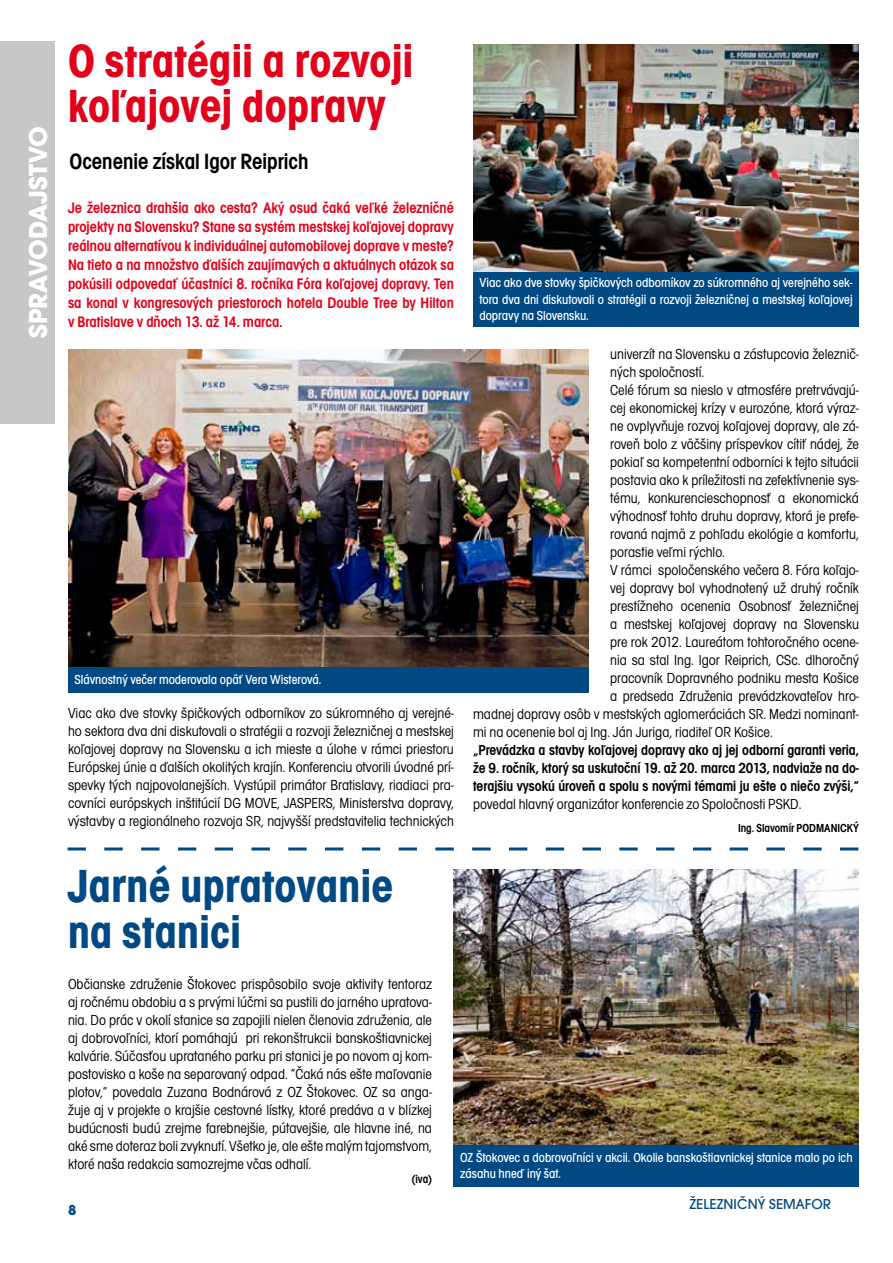
<style>
.page{position:relative;width:893px;height:1263px;background:#fff}
.page>*{position:absolute;margin:0;border:0;box-sizing:border-box;transform-origin:0 0}
.t1{font:48px/45px "Avant Gar Got Itc TOT Bol Con";letter-spacing:.01em;color:#e2001a}
.t2{font:48px/46.5px "Avant Gar Got Itc TOT Bol Con";letter-spacing:.01em;color:#004983}
.t3{font:700 27px "Avant Gar Got Itc TOT";color:#fff}
.t4{font:22.8px "Avant Gar Got Itc TOT Dem Con";color:#000}
.t5{font:15.75px/18.9px "Avant Gar Got Itc TOT Dem Con";color:#e2001a;text-align:justify}
.t6{font:15px/18px "Avant Gar Got Itc TOT Boo Con";color:#000;text-align:justify}
.t7{font:15px/18px "Avant Gar Got Itc TOT Dem Con";color:#000;text-align:justify}
.t8{font:500 15px "Avant Garde Got Itc TOT";letter-spacing:.005em;color:#004983}
.t9{font:700 15px "Avant Gar Got Itc TOT";color:#004983}
.t10{font:13.5px/16.2px "Avant Gar Got Itc TOT Med Con";color:#fff}
.t11{font:12px "Avant Gar Got Itc TOT Dem Con";color:#000}
</style>
<div class="page">
<div style="left:0;top:41px;width:54px;height:383px;background:#c6c7c8"></div>
<img style="left:68px;top:350px;width:521px;height:317px">
<div style="left:68px;top:667px;width:521px;height:25px;background:#004983"></div>
<img style="left:454px;top:870px;width:405px;height:275px">
<div style="left:454px;top:1145px;width:405px;height:41px;background:#004983"></div>
<img style="left:473px;top:45px;width:386px;height:227px">
<div style="left:473px;top:272px;width:386px;height:54px;background:#004983"></div>
<svg style="left:68px;top:847px;width:790px;height:3px"></svg>
<h2 class="t3" style="left:22px;top:338px;width:213px;rotate:-90deg">SPRAVODAJSTVO</h2>
<h1 class="t1" style="left:68px;top:38px;width:347px">O stratégii a rozvoji koľajovej dopravy</h1>
<h3 class="t4" style="left:69px;top:148px;width:241px">Ocenenie získal Igor Reiprich</h3>
<p class="t5" style="left:68px;top:199px;width:387px">Je železnica drahšia ako cesta? Aký osud čaká veľké železničné projekty na Slovensku? Stane sa systém mestskej koľajovej dopravy reálnou alternatívou k individuálnej automobilovej doprave v meste?<br>Na tieto a na množstvo ďalších zaujímavých a aktuálnych otázok sa pokúsili odpovedať účastníci 8. ročníka Fóra koľajovej dopravy. Ten sa konal v kongresových priestoroch hotela Double Tree by Hilton v Bratislave v dňoch 13. až 14. marca.</p>
<p class="t10" style="left:74px;top:672px;width:248px">Slávnostný večer moderovala opäť Vera Wisterová.</p>
<p class="t6" style="left:68px;top:704px;width:387px">Viac ako dve stovky špičkových odborníkov zo súkromného aj verejné&shy;ho sektora dva dni diskutovali o stratégii a rozvoji železničnej a mestskej koľajovej dopravy na Slovensku a ich mieste a úlohe v rámci priestoru Európskej únie a ďalších okolitých krajín. Konferenciu otvorili úvodné prí&shy;spevky tých najpovolanejších. Vystúpil primátor Bratislavy, riadiaci pra&shy;covníci európskych inštitúcií DG MOVE, JASPERS, Ministerstva dopravy, výstavby a regionálneho rozvoja SR, najvyšší predstavitelia technických</p>
<h1 class="t2" style="left:68px;top:862px;width:327px">Jarné upratovanie na stanici</h1>
<p class="t10" style="left:479px;top:275px;width:375px;text-align:justify">Viac ako dve stovky špičkových odborníkov zo súkromného aj verejného sek&shy;tora dva dni diskutovali o stratégii a rozvoji železničnej a mestskej koľajovej dopravy na Slovensku.</p>
<p class="t6" style="left:610px;top:345px;width:250px">univerzít na Slovensku a zástupcovia železnič-</p>
<p class="t6" style="left:610px;top:363px;width:95px">ných spoločností.</p>
<p class="t6" style="left:610px;top:381px;width:250px">Celé fórum sa nieslo v atmosfére pretrvávajú-</p>
<p class="t6" style="left:610px;top:399px;width:250px">cej ekonomickej krízy v eurozóne, ktorá výraz-</p>
<p class="t6" style="left:610px;top:417px;width:250px">ne ovplyvňuje rozvoj koľajovej dopravy, ale zá-</p>
<p class="t6" style="left:610px;top:435px;width:250px">roveň bolo z väčšiny príspevkov cítiť nádej, že</p>
<p class="t6" style="left:610px;top:453px;width:250px">pokiaľ sa kompetentní odborníci k tejto situácii</p>
<p class="t6" style="left:610px;top:471px;width:250px">postavia ako k príležitosti na zefektívnenie sys-</p>
<p class="t6" style="left:610px;top:489px;width:250px">tému, konkurencieschopnosť a ekonomická</p>
<p class="t6" style="left:610px;top:507px;width:250px">výhodnosť tohto druhu dopravy, ktorá je prefe-</p>
<p class="t6" style="left:610px;top:525px;width:250px">rovaná najmä z pohľadu ekológie a komfortu,</p>
<p class="t6" style="left:610px;top:543px;width:116px">porastie veľmi rýchlo.</p>
<p class="t6" style="left:610px;top:561px;width:250px">V rámci spoločenského večera 8. Fóra koľajo-</p>
<p class="t6" style="left:610px;top:579px;width:250px">vej dopravy bol vyhodnotený už druhý ročník</p>
<p class="t6" style="left:610px;top:597px;width:250px">prestížneho ocenenia Osobnosť železničnej</p>
<p class="t6" style="left:610px;top:615px;width:250px">a mestskej koľajovej dopravy na Slovensku</p>
<p class="t6" style="left:610px;top:633px;width:250px">pre rok 2012. Laureátom tohtoročného ocene-</p>
<p class="t6" style="left:610px;top:651px;width:250px">nia sa stal Ing. Igor Reiprich, CSc. dlhoročný</p>
<p class="t6" style="left:610px;top:669px;width:250px">pracovník Dopravného podniku mesta Košice</p>
<p class="t6" style="left:610px;top:687px;width:250px">a predseda Združenia prevádzkovateľov hro-</p>
<p class="t6" style="left:473px;top:705px;width:387px">madnej dopravy osôb v mestských aglomeráciách SR. Medzi nominant-</p>
<p class="t6" style="left:473px;top:723px;width:301px">mi na ocenenie bol aj Ing. Ján Juriga, riaditeľ OR Košice.</p>
<p class="t7" style="left:473px;top:741px;width:387px">„Prevádzka a stavby koľajovej dopravy ako aj jej odborní garanti veria, že 9. ročník, ktorý sa uskutoční 19. až 20. marca 2013, nadviaže na do&shy;terajšiu vysokú úroveň a spolu s novými témami ju ešte o niečo zvýši,“</p>
<p class="t6" style="left:473px;top:795px;width:330px">povedal hlavný organizátor konferencie zo Spoločnosti PSKD.</p>
<p class="t11" style="left:738px;top:821px;width:122px">Ing. Slavomír PODMANICKÝ</p>
<p class="t6" style="left:68px;top:975px;width:366px">Občianske združenie Štokovec prispôsobilo svoje aktivity tentoraz aj ročnému obdobiu a s prvými lúčmi sa pustili do jarného upratova&shy;nia. Do prác v okolí stanice sa zapojili nielen členovia združenia, ale aj dobrovoľníci, ktorí pomáhajú pri rekonštrukcii banskoštiavnickej kalvárie. Súčasťou uprataného parku pri stanici je po novom aj kom&shy;postovisko a koše na separovaný odpad. “Čaká nás ešte maľovanie plotov,“ povedala Zuzana Bodnárová z OZ Štokovec. OZ sa anga&shy;žuje aj v projekte o krajšie cestovné lístky, ktoré predáva a v blízkej budúcnosti budú zrejme farebnejšie, pútavejšie, ale hlavne iné, na aké sme doteraz boli zvyknutí. Všetko je, ale ešte malým tajomstvom, ktoré naša redakcia samozrejme včas odhalí.</p>
<p class="t11" style="left:412px;top:1172px;width:22px">(iva)</p>
<p class="t9" style="left:68px;top:1201px;width:10px">8</p>
<p class="t10" style="left:460px;top:1150px;width:394px">OZ Štokovec a dobrovoľníci v akcii. Okolie banskoštiavnickej stanice malo po ich zásahu hneď iný šat.</p>
<p class="t8" style="left:689px;top:1196px;width:143px">ŽELEZNIČNÝ SEMAFOR</p>
</div>
